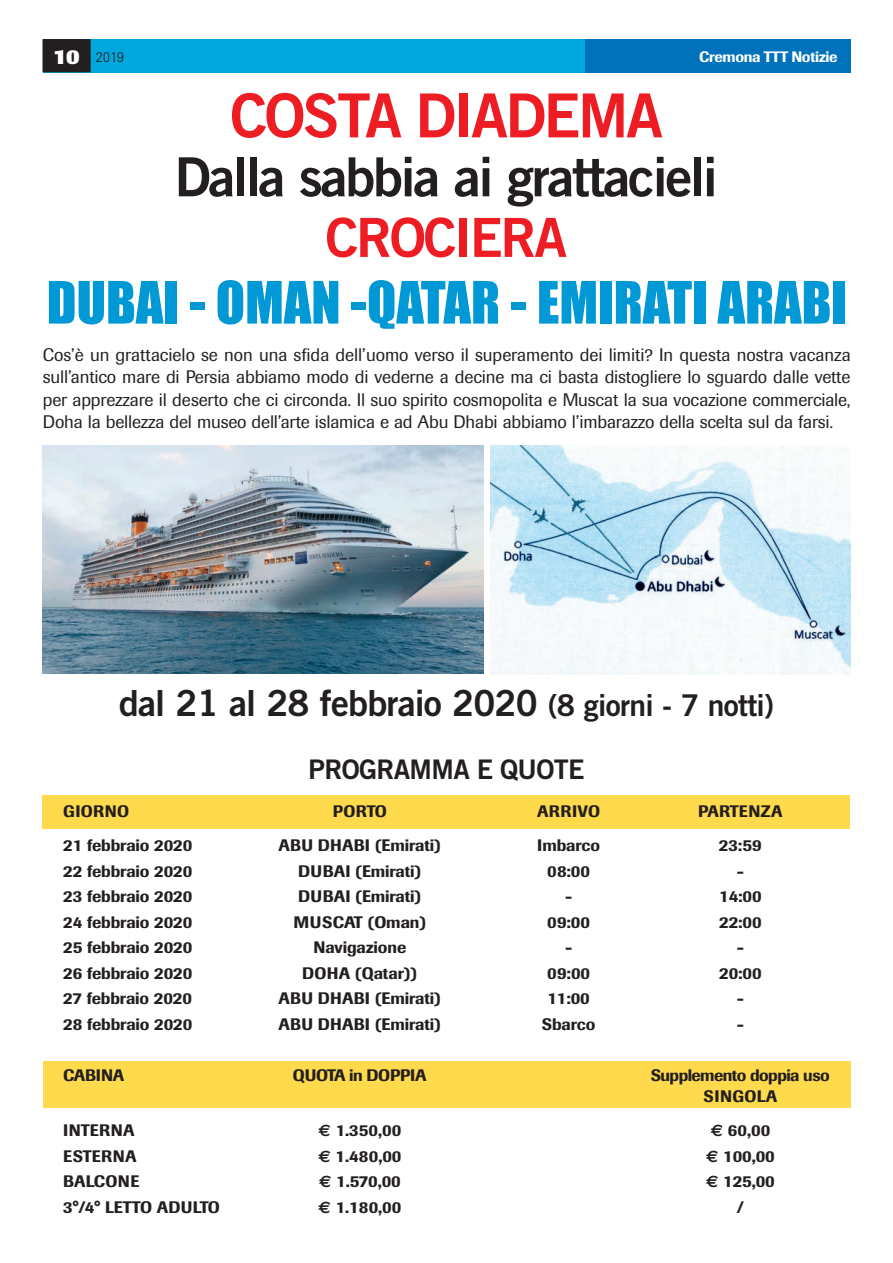
<style>
.page{position:relative;width:893px;height:1263px;background:#fff}
.page>*{position:absolute;margin:0;border:0;box-sizing:border-box;transform-origin:0 0}
.t1{font:60.75px "Trade Gothic Bold Two";letter-spacing:-.045em;color:#ee1d23}
.t2{font:54px "Impact";color:#0099d5}
.t3{font:54px "Trade Gothic Bold Two";letter-spacing:-.045em;color:#231f20}
.t4{font:54px "Trade Gothic Bold Two";letter-spacing:-.045em;color:#ee1d23}
.t5{font:36px "Trade Gothic Bold Two";letter-spacing:-.025em;color:#231f20}
.t6{font:27px "Trade Gothic Bold Two";letter-spacing:-.025em;color:#231f20}
.t7{font:18px/22.5px "Imago";letter-spacing:-.01em;color:#231f20;text-align:justify}
.t8{font:500 16.5px "Imago";letter-spacing:-.005em;color:#231f20}
.t9{font:500 16.5px "Imago";letter-spacing:.015em;color:#231f20}
.t10{font:500 16.5px/21px "Imago";letter-spacing:-.035em;color:#231f20;text-align:center}
.t11{font:500 16.5px "Imago";letter-spacing:.025em;color:#231f20}
.t12{font:500 15px "Imago";letter-spacing:-.025em;color:#fff}
.t13{font:300 15px "Imago";color:#231f20}
.s1{font-weight:800;font-size:21px;color:#fff}
.s2{font-size:30px}
.s3{font-family:"Euro Sans";font-weight:700}
</style>
<div class="page">
<div style="left:43px;top:39px;width:807px;height:33px;background:#00a8dd"></div>
<div style="left:585px;top:39px;width:265px;height:33px;background:#0072bc"></div>
<div style="left:43px;top:39px;width:48px;height:33px;background:#231f20"></div>
<img style="left:43px;top:445px;width:440px;height:228px">
<img style="left:490px;top:446px;width:361px;height:229px">
<div style="left:43px;top:796px;width:807px;height:33px;background:#ffda4d"></div>
<div style="left:43px;top:1061px;width:808px;height:46px;background:#ffda4d"></div>
<p class="t13" style="left:53px;top:48px;width:73px"><span class="s1">10</span> 2019</p>
<p class="t12" style="left:699px;top:47px;width:140px">Cremona TTT Notizie</p>
<h1 class="t1" style="left:230px;top:78px;width:434px">COSTA DIADEMA</h1>
<h2 class="t3" style="left:175px;top:144px;width:545px">Dalla sabbia ai grattacieli</h2>
<h2 class="t4" style="left:325px;top:204px;width:243px">CROCIERA</h2>
<h2 class="t2" style="left:47px;top:285px;width:802px">DUBAI - OMAN -QATAR - EMIRATI ARABI</h2>
<p class="t7" style="left:43px;top:343px;width:809px">Cos’è un grattacielo se non una sfida dell’uomo verso il superamento dei limiti? In questa nostra vacanza sull’antico mare di Persia abbiamo modo di vederne a decine ma ci basta distogliere lo sguardo dalle vette per apprezzare il deserto che ci circonda. Il suo spirito cosmopolita e Muscat la sua vocazione commerciale, Doha la bellezza del museo dell’arte islamica e ad Abu Dhabi abbiamo l’imbarazzo della scelta sul da farsi.</p>
<h3 class="t5" style="left:119px;top:681px;width:657px">dal 21 al 28 febbraio 2020 <span class="s2">(8 giorni - 7 notti)</span></h3>
<h3 class="t6" style="left:308px;top:753px;width:278px">PROGRAMMA E QUOTE</h3>
<p class="t8" style="left:63px;top:801px;width:67px">GIORNO</p>
<p class="t8" style="left:333px;top:801px;width:55px">PORTO</p>
<p class="t8" style="left:537px;top:801px;width:64px">ARRIVO</p>
<p class="t9" style="left:698px;top:801px;width:86px">PARTENZA</p>
<p class="t8" style="left:63px;top:835px;width:131px">21 febbraio 2020</p>
<p class="t8" style="left:279px;top:835px;width:164px">ABU DHABI (Emirati)</p>
<p class="t8" style="left:537px;top:835px;width:64px">Imbarco</p>
<p class="t8" style="left:719px;top:835px;width:44px">23:59</p>
<p class="t8" style="left:63px;top:861px;width:131px">22 febbraio 2020</p>
<p class="t8" style="left:298px;top:861px;width:125px">DUBAI (Emirati)</p>
<p class="t8" style="left:547px;top:861px;width:44px">08:00</p>
<p class="t8" style="left:737px;top:861px;width:9px">-</p>
<p class="t8" style="left:63px;top:886px;width:131px">23 febbraio 2020</p>
<p class="t8" style="left:298px;top:886px;width:125px">DUBAI (Emirati)</p>
<p class="t8" style="left:565px;top:886px;width:9px">-</p>
<p class="t8" style="left:719px;top:886px;width:44px">14:00</p>
<p class="t8" style="left:63px;top:912px;width:131px">24 febbraio 2020</p>
<p class="t8" style="left:294px;top:912px;width:134px">MUSCAT (Oman)</p>
<p class="t8" style="left:547px;top:912px;width:44px">09:00</p>
<p class="t8" style="left:719px;top:912px;width:44px">22:00</p>
<p class="t8" style="left:63px;top:937px;width:131px">25 febbraio 2020</p>
<p class="t8" style="left:313px;top:937px;width:94px">Navigazione</p>
<p class="t8" style="left:565px;top:937px;width:9px">-</p>
<p class="t8" style="left:737px;top:937px;width:9px">-</p>
<p class="t8" style="left:63px;top:963px;width:131px">26 febbraio 2020</p>
<p class="t9" style="left:302px;top:963px;width:117px">DOHA (Qatar))</p>
<p class="t8" style="left:547px;top:963px;width:44px">09:00</p>
<p class="t8" style="left:719px;top:963px;width:44px">20:00</p>
<p class="t8" style="left:63px;top:988px;width:130px">27 febbraio 2020</p>
<p class="t8" style="left:279px;top:988px;width:164px">ABU DHABI (Emirati)</p>
<p class="t8" style="left:547px;top:988px;width:44px">11:00</p>
<p class="t8" style="left:737px;top:988px;width:9px">-</p>
<p class="t8" style="left:63px;top:1014px;width:131px">28 febbraio 2020</p>
<p class="t8" style="left:279px;top:1014px;width:164px">ABU DHABI (Emirati)</p>
<p class="t8" style="left:542px;top:1014px;width:55px">Sbarco</p>
<p class="t8" style="left:737px;top:1014px;width:9px">-</p>
<p class="t8" style="left:63px;top:1065px;width:63px">CABINA</p>
<p class="t8" style="left:293px;top:1065px;width:135px">QUOTA in DOPPIA</p>
<p class="t10" style="left:651px;top:1064px;width:180px">Supplemento doppia uso<br>SINGOLA</p>
<p class="t11" style="left:63px;top:1120px;width:73px">INTERNA</p>
<p class="t8" style="left:319px;top:1120px;width:84px"><span class="s3">€</span> 1.350,00</p>
<p class="t8" style="left:711px;top:1120px;width:61px"><span class="s3">€</span> 60,00</p>
<p class="t11" style="left:63px;top:1146px;width:75px">ESTERNA</p>
<p class="t8" style="left:318px;top:1146px;width:85px"><span class="s3">€</span> 1.480,00</p>
<p class="t8" style="left:706px;top:1146px;width:70px"><span class="s3">€</span> 100,00</p>
<p class="t9" style="left:63px;top:1171px;width:78px">BALCONE</p>
<p class="t8" style="left:319px;top:1171px;width:83px"><span class="s3">€</span> 1.570,00</p>
<p class="t8" style="left:706px;top:1171px;width:70px"><span class="s3">€</span> 125,00</p>
<p class="t8" style="left:63px;top:1197px;width:158px">3°/4° LETTO ADULTO</p>
<p class="t8" style="left:319px;top:1197px;width:84px"><span class="s3">€</span> 1.180,00</p>
<p class="t8" style="left:737px;top:1197px;width:9px">/</p>
</div>
